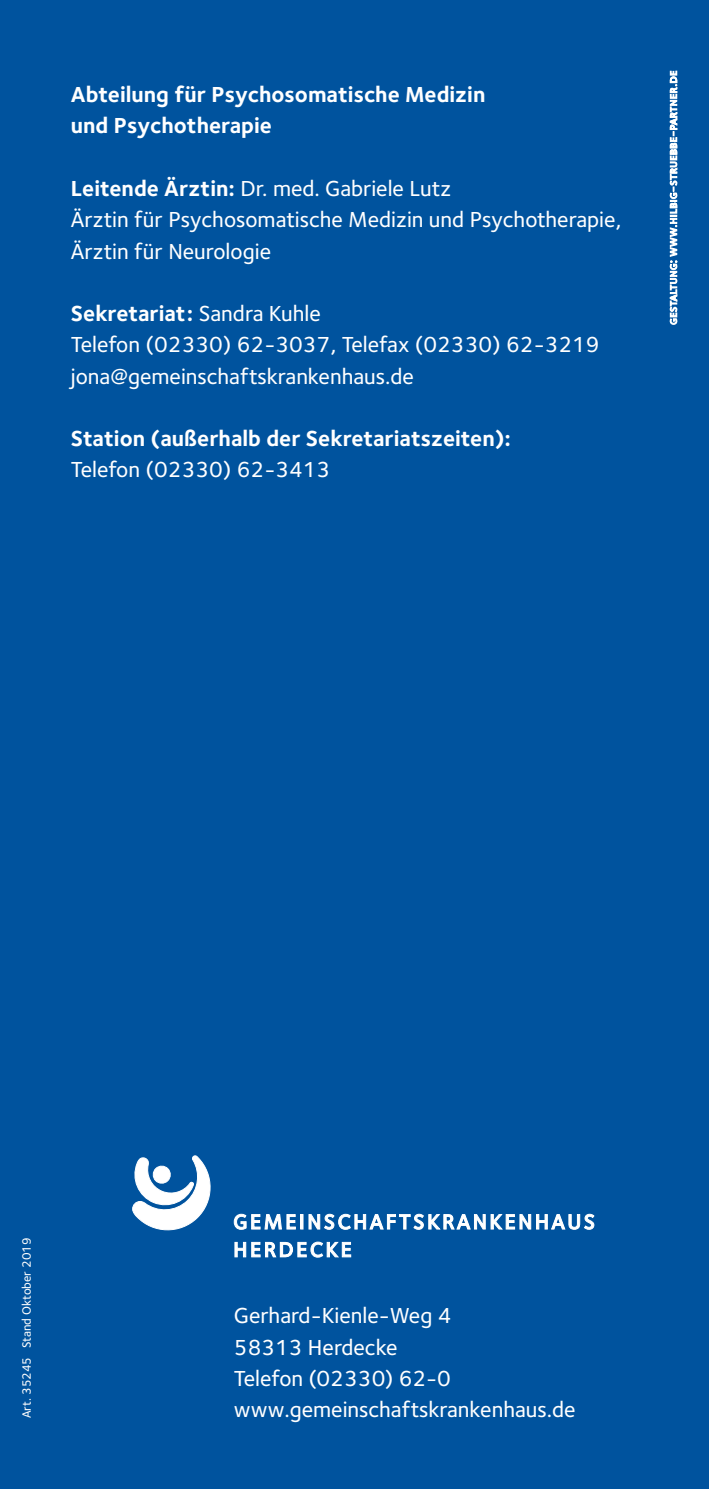
<style>
.page{position:relative;width:709px;height:1489px;background:#fff}
.page>*{position:absolute;margin:0;border:0;box-sizing:border-box;transform-origin:0 0}
.t1{font:500 22.5px/31.2px "Foundry Sterling";color:#fff}
.t2{font:700 22.5px/31.2px "Foundry Sterling";color:#fff}
.t3{font:500 12.5px "Foundry Sterling";color:#fff}
.s1{font-weight:700}
</style>
<div class="page">
<div style="left:0;top:0;width:709px;height:1488px;background:#00539e"></div>
<svg style="left:670px;top:71px;width:7px;height:253px"></svg>
<svg style="left:235px;top:1241px;width:116px;height:16px"></svg>
<svg style="left:234px;top:1213px;width:47px;height:16px"></svg>
<svg style="left:287px;top:1214px;width:8px;height:15px"></svg>
<div style="left:300px;top:1214px;width:3px;height:14px;border:1px solid #fff"></div>
<svg style="left:309px;top:1213px;width:176px;height:16px"></svg>
<svg style="left:491px;top:1213px;width:103px;height:16px"></svg>
<svg style="left:132px;top:1155px;width:79px;height:76px"></svg>
<p class="t2" style="left:71px;top:79px;width:416px">Abteilung für Psychosomatische Medizin und Psychotherapie</p>
<p class="t1" style="left:71px;top:172px;width:552px"><span class="s1">Leitende Ärztin:</span> Dr. med. Gabriele Lutz<br>Ärztin für Psychosomatische Medizin und Psychotherapie,<br>Ärztin für Neurologie</p>
<p class="t1" style="left:71px;top:298px;width:530px"><span class="s1">Sekretariat:</span> Sandra Kuhle<br>Telefon (02330) 62-3037, Telefax (02330) 62-3219 jona@gemeinschaftskrankenhaus.de</p>
<p class="t2" style="left:71px;top:422px;width:441px">Station (außerhalb der Sekretariatszeiten):</p>
<p class="t1" style="left:71px;top:454px;width:261px">Telefon (02330) 62-3413</p>
<p class="t3" style="left:19px;top:1417px;width:182px;rotate:-90deg">Art. 35245 Stand Oktober 2019</p>
<p class="t1" style="left:234px;top:1299px;width:343px">Gerhard-Kienle-Weg 4<br>58313 Herdecke<br>Telefon (02330) 62-0 www.gemeinschaftskrankenhaus.de</p>
</div>
